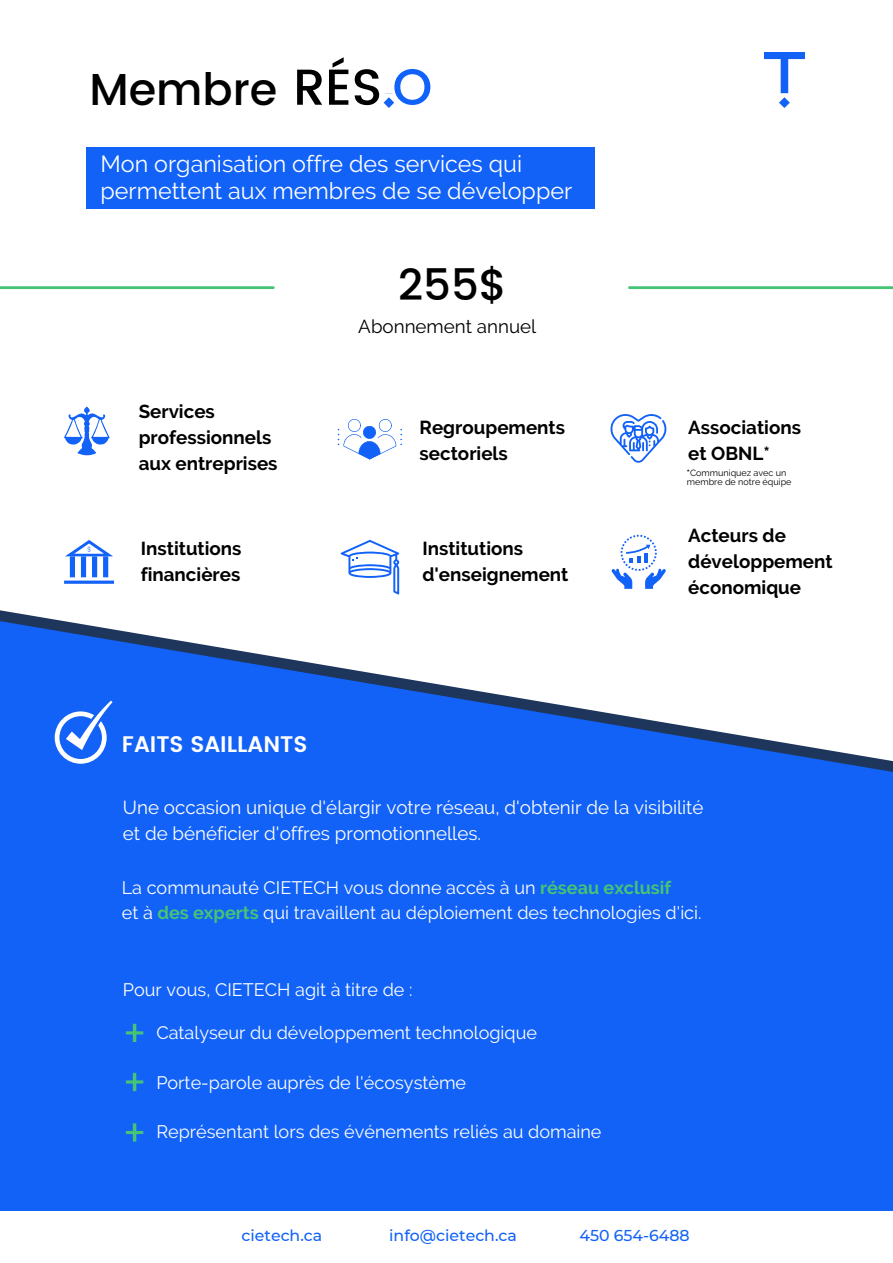
<style>
.page{position:relative;width:893px;height:1263px;background:#fff}
.page>*{position:absolute;margin:0;border:0;box-sizing:border-box;transform-origin:0 0}
.t1{font:55.88px "Raleway";color:#45c475}
.t2{font:500 50.47px "Poppins";color:#000}
.t3{font:500 44.62px "Poppins";color:#000}
.t4{font:500 43.5px "Poppins";color:#000}
.t5{font:23.25px/27px "Raleway";color:#fff}
.t6{font:600 22.5px "Poppins";color:#fff}
.t7{font:700 18.75px/25.9px "Raleway";color:#000}
.t8{font:18.75px "Raleway";color:#fff}
.t9{font:18.75px "Raleway";color:#000}
.t10{font:18px "Raleway";color:#fff}
.t11{font:500 15.75px "Montserrat";color:#1262f7}
.t12{font:9px "Raleway";color:#000}
.s1{font-size:50.62px;color:#1162f8}
.s2{font-weight:700}
.s3{font-weight:700;color:#45c475}
</style>
<div class="page">
<div style="left:87px;top:147px;width:508px;height:61px;background:#1262f7"></div>
<div style="left:0;top:784px;width:893px;height:427px;background:#1262f7"></div>
<hr style="left:0;top:286px;width:273px;height:3px;background:#45c475">
<hr style="left:629px;top:286px;width:264px;height:3px;background:#45c475">
<svg style="left:64px;top:540px;width:50px;height:44px"></svg>
<svg style="left:338px;top:419px;width:64px;height:40px"></svg>
<svg style="left:64px;top:406px;width:46px;height:50px"></svg>
<svg style="left:610px;top:414px;width:57px;height:49px"></svg>
<svg style="left:0;top:610px;width:893px;height:174px"></svg>
<svg style="left:55px;top:701px;width:57px;height:63px"></svg>
<svg style="left:611px;top:535px;width:55px;height:54px"></svg>
<svg style="left:341px;top:540px;width:58px;height:54px"></svg>
<img style="left:765px;top:52px;width:39px;height:55px">
<img style="left:383px;top:97px;width:12px;height:10px">
<p class="t3" style="left:89px;top:64px;width:190px">Membre</p>
<p class="t2" style="left:293px;top:58px;width:140px">RÉS <span class="s1">O</span></p>
<p class="t5" style="left:101px;top:150px;width:473px">Mon organisation offre des services qui permettent aux membres de se développer</p>
<p class="t4" style="left:398px;top:260px;width:111px">255$</p>
<p class="t7" style="left:139px;top:398px;width:78px">Services</p>
<p class="t7" style="left:139px;top:424px;width:134px">professionnels</p>
<p class="t7" style="left:139px;top:450px;width:140px">aux entreprises</p>
<p class="t7" style="left:141px;top:535px;width:102px">Institutions</p>
<p class="t7" style="left:141px;top:561px;width:101px">financières</p>
<p class="t9" style="left:358px;top:316px;width:179px">Abonnement annuel</p>
<p class="t7" style="left:419px;top:414px;width:147px">Regroupements</p>
<p class="t7" style="left:419px;top:440px;width:90px">sectoriels</p>
<p class="t7" style="left:422px;top:535px;width:102px">Institutions</p>
<p class="t7" style="left:422px;top:561px;width:148px">d'enseignement</p>
<p class="t6" style="left:122px;top:731px;width:187px">FAITS SAILLANTS</p>
<p class="t7" style="left:688px;top:414px;width:114px">Associations</p>
<p class="t7" style="left:688px;top:440px;width:83px">et OBNL*</p>
<p class="t12" style="left:687px;top:467px;width:101px"><span class="s2">*</span>Communiquez avec un</p>
<p class="t12" style="left:687px;top:476px;width:106px">membre de notre équipe</p>
<p class="t7" style="left:688px;top:523px;width:146px">Acteurs de développement</p>
<p class="t7" style="left:688px;top:574px;width:114px">économique</p>
<p class="t8" style="left:123px;top:796px;width:582px">Une occasion unique d'élargir votre réseau, d'obtenir de la visibilité</p>
<p class="t8" style="left:123px;top:822px;width:360px">et de bénéficier d'offres promotionnelles.</p>
<p class="t10" style="left:122px;top:877px;width:551px">La communauté CIETECH vous donne accès à un <span class="s3">réseau exclusif</span></p>
<p class="t10" style="left:122px;top:902px;width:581px">et à <span class="s3">des experts</span> qui travaillent au déploiement des technologies d'ici.</p>
<p class="t10" style="left:123px;top:979px;width:291px">Pour vous, CIETECH agit à titre de :</p>
<p class="t10" style="left:156px;top:1022px;width:382px">Catalyseur du développement technologique</p>
<p class="t10" style="left:156px;top:1072px;width:311px">Porte-parole auprès de l'écosystème</p>
<p class="t10" style="left:156px;top:1121px;width:447px">Représentant lors des événements reliés au domaine</p>
<p class="t1" style="left:123px;top:1000px;width:25px">+</p>
<p class="t1" style="left:123px;top:1049px;width:25px">+</p>
<p class="t1" style="left:123px;top:1100px;width:25px">+</p>
<p class="t11" style="left:241px;top:1225px;width:82px">cietech.ca</p>
<p class="t11" style="left:389px;top:1225px;width:129px">info@cietech.ca</p>
<p class="t11" style="left:579px;top:1225px;width:112px">450 654-6488</p>
</div>
